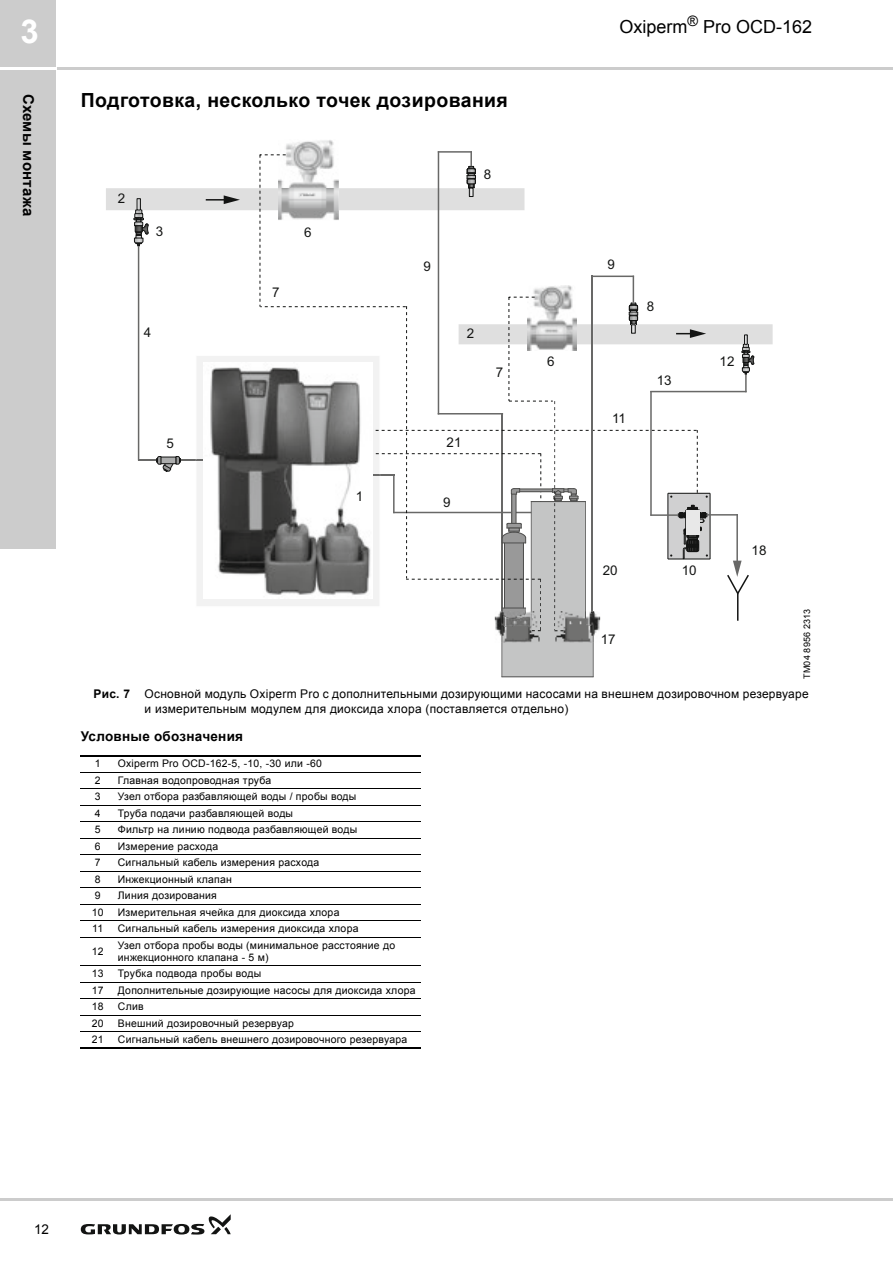
<style>
.page{position:relative;width:893px;height:1263px;background:#fff}
.page>*{position:absolute;margin:0;border:0;box-sizing:border-box;transform-origin:0 0}
.t1{font:700 33px "Arial";color:#fff}
.t2{font:700 19.5px "Arial";letter-spacing:.02em;color:#000}
.t3{font:18px "Arial";color:#000}
.t4{font:700 15px "Arial";letter-spacing:.02em;color:#000}
.t5{font:700 13.5px "Arial";letter-spacing:.015em;color:#000}
.t6{font:13.5px "Arial";color:#000}
.t7{font:13.35px "Arial";color:#131413}
.t8{font:12px/15px "Arial";letter-spacing:.02em;color:#000}
.t9{font:10.5px/12px "Arial";letter-spacing:.02em;color:#000}
.t10{font:9px "Arial";letter-spacing:.025em;color:#000}
.s1{font-weight:700}
</style>
<div class="page">
<hr style="left:0;top:67px;width:893px;height:3px;background:#ccc">
<div style="left:0;top:0;width:55px;height:548px;background:#ccc"></div>
<svg style="left:81px;top:1214px;width:150px;height:20px"></svg>
<hr style="left:0;top:1198px;width:893px;height:3px;background:#ccc">
<hr style="left:0;top:67px;width:57px;height:3px;background:#fff">
<img style="left:285px;top:140px;width:49px;height:11px">
<svg style="left:106px;top:151px;width:667px;height:526px"></svg>
<div style="left:686px;top:510px;width:13px;height:24px;background:#e8e8e8"></div>
<hr style="left:707px;top:514px;width:31px;height:2px;background:#686867">
<hr style="left:650px;top:514px;width:28px;height:2px;background:#686867">
<hr style="left:81px;top:755px;width:340px;height:1px;background:#000">
<hr style="left:81px;top:772px;width:340px;height:1px;background:#000">
<hr style="left:81px;top:788px;width:340px;height:1px;background:#000">
<hr style="left:81px;top:805px;width:340px;height:1px;background:#000">
<hr style="left:81px;top:821px;width:340px;height:1px;background:#000">
<hr style="left:81px;top:838px;width:340px;height:1px;background:#000">
<hr style="left:81px;top:854px;width:340px;height:1px;background:#000">
<hr style="left:81px;top:871px;width:340px;height:1px;background:#000">
<hr style="left:81px;top:887px;width:340px;height:1px;background:#000">
<hr style="left:81px;top:904px;width:340px;height:1px;background:#000">
<hr style="left:81px;top:920px;width:340px;height:1px;background:#000">
<hr style="left:81px;top:937px;width:340px;height:1px;background:#000">
<hr style="left:81px;top:965px;width:340px;height:1px;background:#000">
<hr style="left:81px;top:982px;width:340px;height:1px;background:#000">
<hr style="left:81px;top:998px;width:340px;height:1px;background:#000">
<hr style="left:81px;top:1015px;width:340px;height:1px;background:#000">
<hr style="left:81px;top:1031px;width:340px;height:1px;background:#000">
<hr style="left:81px;top:1047px;width:340px;height:2px;background:#000">
<h1 class="t1" style="left:21px;top:10px;width:20px">3</h1>
<h3 class="t4" style="left:39px;top:94px;width:124px;rotate:90deg">Схемы монтажа</h3>
<h2 class="t2" style="left:81px;top:87px;width:429px">Подготовка, несколько точек дозирования</h2>
<p class="t7" style="left:118px;top:190px;width:9px">2</p>
<p class="t7" style="left:156px;top:222px;width:9px">3</p>
<p class="t7" style="left:144px;top:323px;width:9px">4</p>
<p class="t7" style="left:167px;top:435px;width:9px">5</p>
<p class="t7" style="left:272px;top:283px;width:9px">7</p>
<p class="t7" style="left:304px;top:223px;width:9px">6</p>
<p class="t7" style="left:356px;top:487px;width:9px">1</p>
<p class="t7" style="left:484px;top:166px;width:9px">8</p>
<p class="t7" style="left:424px;top:257px;width:9px">9</p>
<p class="t7" style="left:467px;top:325px;width:9px">2</p>
<p class="t7" style="left:496px;top:363px;width:9px">7</p>
<p class="t7" style="left:447px;top:434px;width:16px">21</p>
<p class="t7" style="left:443px;top:493px;width:9px">9</p>
<p class="t7" style="left:547px;top:353px;width:9px">6</p>
<h3 class="t3" style="left:619px;top:15px;width:194px">Oxiperm<sup>®</sup> Pro OCD-162</h3>
<p class="t7" style="left:607px;top:256px;width:9px">9</p>
<p class="t7" style="left:647px;top:298px;width:9px">8</p>
<p class="t7" style="left:612px;top:409px;width:15px">11</p>
<p class="t7" style="left:657px;top:371px;width:16px">13</p>
<p class="t7" style="left:720px;top:353px;width:16px">12</p>
<p class="t7" style="left:603px;top:562px;width:16px">20</p>
<p class="t7" style="left:601px;top:631px;width:16px">17</p>
<p class="t7" style="left:682px;top:562px;width:16px">10</p>
<p class="t7" style="left:752px;top:542px;width:16px">18</p>
<p class="t10" style="left:801px;top:679px;width:72px;rotate:-90deg">TM04 8956 2313</p>
<p class="t8" style="left:145px;top:686px;width:666px;text-indent:-51px"><span class="s1">Рис. 7</span> Основной модуль Oxiperm Pro с дополнительными дозирующими насосами на внешнем дозировочном резервуаре и измерительным модулем для диоксида хлора (поставляется отдельно)</p>
<p class="t5" style="left:81px;top:727px;width:164px">Условные обозначения</p>
<p class="t9" style="left:95px;top:757px;width:7px">1</p>
<p class="t9" style="left:118px;top:757px;width:205px">Oxiperm Pro OCD-162-5, -10, -30 или -60</p>
<p class="t9" style="left:95px;top:774px;width:7px">2</p>
<p class="t9" style="left:118px;top:774px;width:155px">Главная водопроводная труба</p>
<p class="t9" style="left:95px;top:790px;width:7px">3</p>
<p class="t9" style="left:118px;top:790px;width:240px">Узел отбора разбавляющей воды / пробы воды</p>
<p class="t9" style="left:95px;top:807px;width:7px">4</p>
<p class="t9" style="left:118px;top:807px;width:177px">Труба подачи разбавляющей воды</p>
<p class="t9" style="left:95px;top:823px;width:7px">5</p>
<p class="t9" style="left:118px;top:823px;width:241px">Фильтр на линию подвода разбавляющей воды</p>
<p class="t9" style="left:95px;top:840px;width:7px">6</p>
<p class="t9" style="left:118px;top:840px;width:102px">Измерение расхода</p>
<p class="t9" style="left:95px;top:856px;width:7px">7</p>
<p class="t9" style="left:118px;top:856px;width:203px">Сигнальный кабель измерения расхода</p>
<p class="t9" style="left:95px;top:873px;width:7px">8</p>
<p class="t9" style="left:118px;top:873px;width:116px">Инжекционный клапан</p>
<p class="t9" style="left:95px;top:889px;width:7px">9</p>
<p class="t9" style="left:118px;top:889px;width:101px">Линия дозирования</p>
<p class="t9" style="left:92px;top:906px;width:13px">10</p>
<p class="t9" style="left:118px;top:906px;width:223px">Измерительная ячейка для диоксида хлора</p>
<p class="t9" style="left:92px;top:922px;width:13px">11</p>
<p class="t9" style="left:118px;top:922px;width:242px">Сигнальный кабель измерения диоксида хлора</p>
<p class="t9" style="left:92px;top:945px;width:13px">12</p>
<p class="t9" style="left:118px;top:939px;width:279px">Узел отбора пробы воды (минимальное расстояние до инжекционного клапана - 5 м)</p>
<p class="t9" style="left:92px;top:967px;width:13px">13</p>
<p class="t9" style="left:118px;top:967px;width:145px">Трубка подвода пробы воды</p>
<p class="t9" style="left:92px;top:984px;width:13px">17</p>
<p class="t9" style="left:118px;top:984px;width:299px">Дополнительные дозирующие насосы для диоксида хлора</p>
<p class="t9" style="left:92px;top:1000px;width:13px">18</p>
<p class="t9" style="left:118px;top:1000px;width:27px">Слив</p>
<p class="t9" style="left:92px;top:1017px;width:13px">20</p>
<p class="t9" style="left:118px;top:1017px;width:178px">Внешний дозировочный резервуар</p>
<p class="t9" style="left:92px;top:1033px;width:13px">21</p>
<p class="t9" style="left:118px;top:1033px;width:291px">Сигнальный кабель внешнего дозировочного резервуара</p>
<p class="t6" style="left:34px;top:1220px;width:16px">12</p>
</div>
